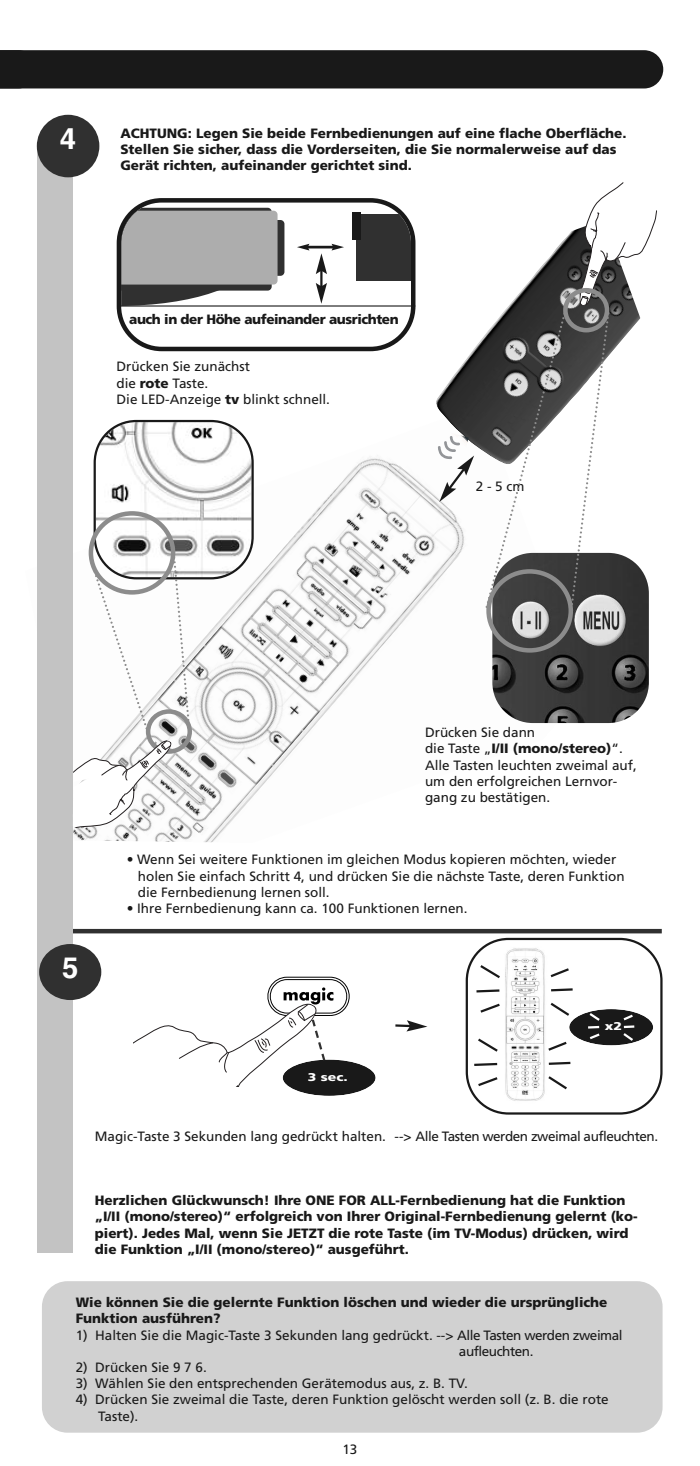
<style>
.page{position:relative;width:700px;height:1466px;background:#fff}
.page>*{position:absolute;margin:0;border:0;box-sizing:border-box;transform-origin:0 0}
.t1{font:700 29.25px "Helvetica";color:#fff}
.t2{font:13.5px/16.2px "Frutiger";color:#191919}
.t3{font:900 13.5px/16.2px "Frutiger";color:#191919}
.t4{font:13.5px "Frutiger";letter-spacing:-.035em;color:#191919}
.t5{font:900 13.5px "Frutiger";letter-spacing:-.03em;color:#191919}
.t6{font:900 11.25px "Frutiger";color:#fff;scale:1.25 1}
.s1{font-weight:900}
</style>
<div class="page">
<img style="left:75px;top:419px;width:522px;height:423px">
<div style="left:63px;top:928px;width:599px;height:5px;background:#303030"></div>
<div style="left:37px;top:143px;width:36px;height:1109px;background:#c3c3c3"></div>
<div style="left:42px;top:1281px;width:620px;height:151px;background:#d1d1d1;border-radius:26px"></div>
<div style="left:39px;top:944px;width:62px;height:56px;background:#303030;border-radius:50%"></div>
<div style="left:37px;top:115px;width:62px;height:62px;background:#303030;border-radius:50%"></div>
<img style="left:492px;top:652px;width:157px;height:71px">
<img style="left:436px;top:336px;width:48px;height:129px">
<svg style="left:484px;top:182px;width:173px;height:470px"></svg>
<svg style="left:117px;top:198px;width:298px;height:153px"></svg>
<svg style="left:395px;top:1020px;width:32px;height:11px"></svg>
<div style="left:352px;top:213px;width:9px;height:27px;background:#191919"></div>
<svg style="left:73px;top:420px;width:181px;height:415px"></svg>
<svg style="left:316px;top:244px;width:28px;height:60px"></svg>
<hr style="left:120px;top:305px;width:295px;height:1px;background:#191919">
<svg style="left:427px;top:429px;width:47px;height:73px"></svg>
<svg style="left:466px;top:937px;width:196px;height:177px"></svg>
<svg style="left:134px;top:976px;width:242px;height:120px"></svg>
<div style="left:0;top:50px;width:663px;height:38px;background:#191919"></div>
<h1 class="t1" style="left:60px;top:128px;width:18px">4</h1>
<p class="t3" style="left:120px;top:126px;width:508px">ACHTUNG: Legen Sie beide Fernbedienungen auf eine flache Oberfläche.<br>Stellen Sie sicher, dass die Vorderseiten, die Sie normalerweise auf das<br>Gerät richten, aufeinander gerichtet sind.</p>
<p class="t5" style="left:129px;top:314px;width:271px">auch in der Höhe aufeinander ausrichten</p>
<p class="t2" style="left:117px;top:360px;width:215px">Drücken Sie zunächst<br>die <span class="s1">rote</span> Taste.<br>Die LED-Anzeige <span class="s1">tv</span> blinkt schnell.</p>
<p class="t2" style="left:476px;top:479px;width:50px">2-5cm</p>
<h1 class="t1" style="left:62px;top:956px;width:18px">5</h1>
<p class="t2" style="left:425px;top:725px;width:213px">Drücken Sie dann<br>die Taste „<span class="s1">I/II (mono/stereo)</span>“.<br>Alle Tasten leuchten zweimal auf, um den erfolgreichen Lernvor&shy;gang zu bestätigen.</p>
<p class="t2" style="left:138px;top:852px;width:488px;text-indent:-11px">• Wenn Sei weitere Funktionen im gleichen Modus kopieren möchten, wieder holen Sie einfach Schritt 4, und drücken Sie die nächste Taste, deren Funktion die Fernbedienung lernen soll.</p>
<p class="t2" style="left:127px;top:901px;width:342px">• Ihre Fernbedienung kann ca. 100 Funktionen lernen.</p>
<p class="t6" style="left:308px;top:1072px;width:33px">3 sec.</p>
<p class="t6" style="left:605px;top:1021px;width:15px">x2</p>
<p class="t4" style="left:95px;top:1130px;width:565px">Magic-Taste 3 Sekunden lang gedrückt halten. --&gt; Alle Tasten werden zweimal aufleuchten.</p>
<p class="t3" style="left:95px;top:1193px;width:544px">Herzlichen Glückwunsch! Ihre ONE FOR ALL-Fernbedienung hat die Funktion „I/II (mono/stereo)“ erfolgreich von Ihrer Original-Fernbedienung gelernt (ko&shy;piert). Jedes Mal, wenn Sie JETZT die rote Taste (im TV-Modus) drücken, wird die Funktion „I/II (mono/stereo)“ ausgeführt.</p>
<p class="t3" style="left:76px;top:1295px;width:533px">Wie können Sie die gelernte Funktion löschen und wieder die ursprüngliche<br>Funktion ausführen?</p>
<p class="t2" style="left:459px;top:1327px;width:165px;text-indent:-383px">1) Halten Sie die Magic-Taste 3 Sekunden lang gedrückt. --&gt; Alle Tasten werden zweimal aufleuchten.</p>
<p class="t2" style="left:76px;top:1359px;width:133px">2) Drücken Sie 9 7 6.</p>
<p class="t2" style="left:76px;top:1376px;width:394px">3) Wählen Sie den entsprechenden Gerätemodus aus, z. B. TV.</p>
<p class="t2" style="left:98px;top:1392px;width:512px;text-indent:-22px">4) Drücken Sie zweimal die Taste, deren Funktion gelöscht werden soll (z. B. die rote<br>Taste).</p>
<p class="t2" style="left:342px;top:1441px;width:16px">13</p>
</div>
